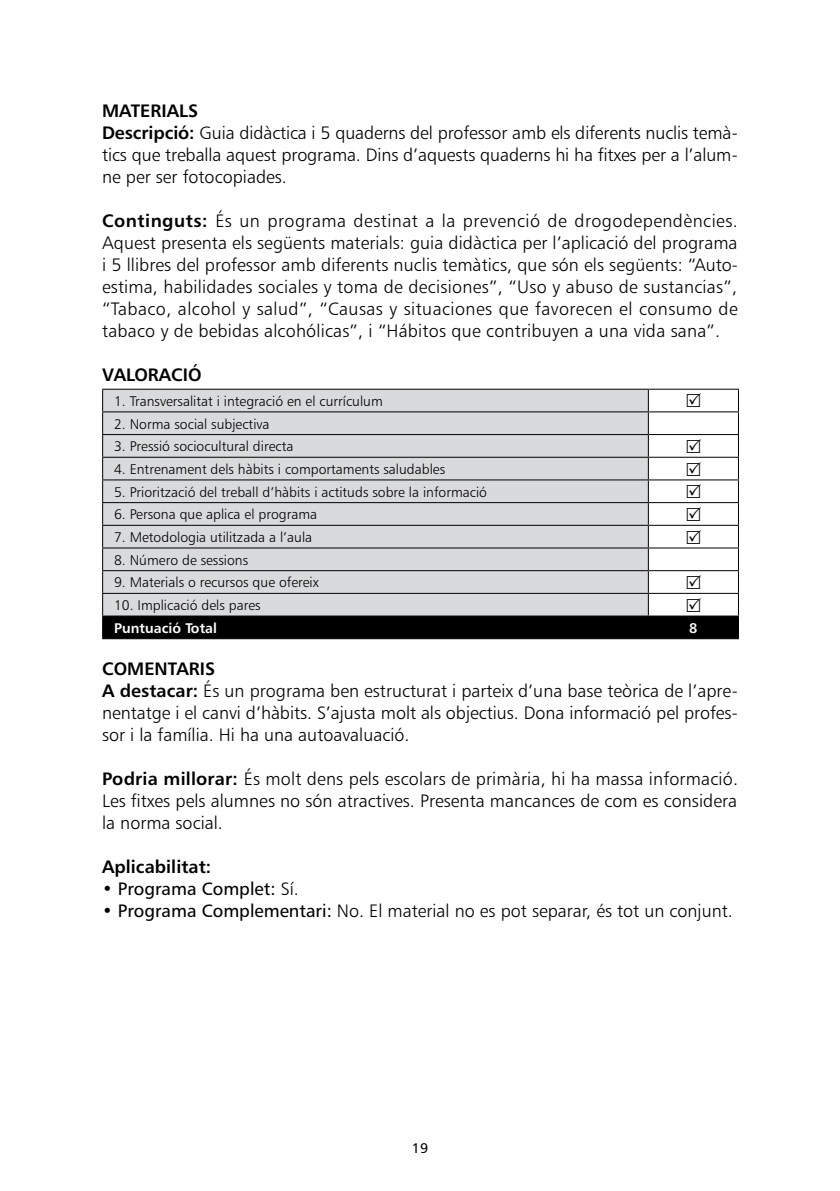
<style>
.page{position:relative;width:840px;height:1191px;background:#fff}
.page>*{position:absolute;margin:0;border:0;box-sizing:border-box;transform-origin:0 0}
.t1{font:18px/22px "Humanist 777 BT Light B";color:#000;text-align:justify}
.t2{font:18px "Humanist 777 BT Bold B";color:#000}
.t3{font:18px "Humanist 777 BT Roman B";color:#000}
.t4{font:14px "Humanist 777 BT Light B";color:#000}
.t5{font:14px "Humanist 777 BT Bold B";color:#fff}
.t6{font:14px "Humanist 777 BT Roman B";color:#000}
.s1{font-family:"Humanist 777 BT Bold B"}
.s2{font-family:"Humanist 777 BT Light B"}
.s3{font-family:"Humanist 777 BT Roman B"}
</style>
<div class="page">
<svg style="left:102px;top:389px;width:636px;height:250px;background:#bfbfc0"></svg>
<p class="t2" style="left:102px;top:99px;width:97px">MATERIALS</p>
<p class="t1" style="left:102px;top:121px;width:636px"><span class="s1">Descripció:</span> Guia didàctica i 5 quaderns del professor amb els diferents nuclis temà&shy;tics que treballa aquest programa. Dins d’aquests quaderns hi ha fitxes per a l’alum&shy;ne per ser fotocopiades.</p>
<p class="t1" style="left:102px;top:209px;width:637px"><span class="s1">Continguts:</span> És un programa destinat a la prevenció de drogodependències.<br>Aquest presenta els següents materials: guia didàctica per l’aplicació del programa i 5 llibres del professor amb diferents nuclis temàtics, que són els següents: “Auto&shy;estima, habilidades sociales y toma de decisiones”, “Uso y abuso de sustancias”, “Tabaco, alcohol y salud”, “Causas y situaciones que favorecen el consumo de tabaco y de bebidas alcohólicas”, i “Hábitos que contribuyen a una vida sana”.</p>
<p class="t2" style="left:102px;top:363px;width:101px">VALORACIÓ</p>
<p class="t4" style="left:114px;top:392px;width:270px">1. Transversalitat i integració en el currículum</p>
<p class="t4" style="left:114px;top:415px;width:157px">2. Norma social subjectiva</p>
<p class="t4" style="left:114px;top:438px;width:181px">3. Pressió sociocultural directa</p>
<p class="t4" style="left:114px;top:460px;width:332px">4. Entrenament dels hàbits i comportaments saludables</p>
<p class="t4" style="left:114px;top:483px;width:374px">5. Priorització del treball d’hàbits i actituds sobre la informació</p>
<p class="t4" style="left:114px;top:506px;width:204px">6. Persona que aplica el programa</p>
<p class="t4" style="left:114px;top:528px;width:199px">7. Metodologia utilitzada a l’aula</p>
<p class="t4" style="left:114px;top:551px;width:136px">8. Número de sessions</p>
<p class="t4" style="left:114px;top:574px;width:206px">9. Materials o recursos que ofereix</p>
<p class="t4" style="left:114px;top:596px;width:148px">10. Implicació dels pares</p>
<p class="t5" style="left:114px;top:619px;width:104px">Puntuació Total</p>
<p class="t5" style="left:688px;top:619px;width:10px">8</p>
<p class="t2" style="left:102px;top:657px;width:114px">COMENTARIS</p>
<p class="t1" style="left:102px;top:679px;width:636px"><span class="s1">A destacar:</span> És un programa ben estructurat i parteix d’una base teòrica de l’apre&shy;nentatge i el canvi d’hàbits. S’ajusta molt als objectius. Dona informació pel profes&shy;sor i la família. Hi ha una autoavaluació.</p>
<p class="t1" style="left:102px;top:767px;width:637px"><span class="s1">Podria millorar:</span> És molt dens pels escolars de primària, hi ha massa informació.<br>Les fitxes pels alumnes no són atractives. Presenta mancances de com es considera la norma social.</p>
<p class="t2" style="left:102px;top:855px;width:111px">Aplicabilitat:</p>
<p class="t3" style="left:102px;top:878px;width:198px"><span class="s2">•</span> Programa Complet: <span class="s2">Sí.</span></p>
<p class="t1" style="left:102px;top:899px;width:632px">• <span class="s3">Programa Complementari:</span> No. El material no es pot separar, és tot un conjunt.</p>
<p class="t6" style="left:412px;top:1139px;width:16px">19</p>
</div>
